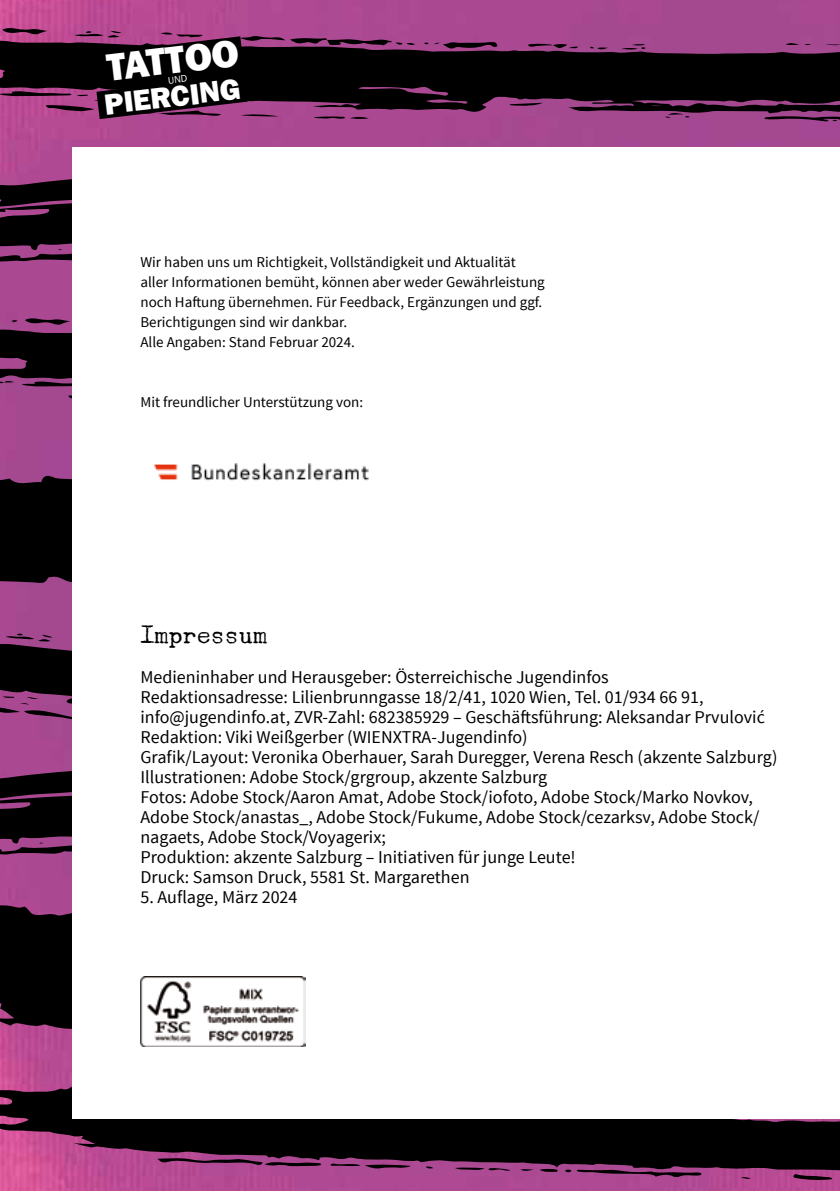
<style>
.page{position:relative;width:840px;height:1191px;background:#fff}
.page>*{position:absolute;margin:0;border:0;box-sizing:border-box;transform-origin:0 0}
.t1{font:38.6px "ITC Franklin Gothic Std Hvy";color:#fff}
.t2{font:29.4px "ITC Franklin Gothic Std Hvy";color:#fff}
.t3{font:24px "Underwood Champion";color:#000}
.t4{font:18px/20px "Source Sans Pro";color:#000}
.t5{font:15px/20px "Source Sans Pro";color:#000}
</style>
<div class="page">
<img style="left:0;top:0;width:839px;height:1191px">
<svg style="left:0;top:467px;width:72px;height:119px;background:#190b16"></svg>
<svg style="left:0;top:318px;width:72px;height:95px;background:#542448"></svg>
<svg style="left:0;top:27px;width:839px;height:95px;background:#491f3e"></svg>
<svg style="left:0;top:165px;width:72px;height:123px;background:#572449"></svg>
<svg style="left:0;top:759px;width:72px;height:122px;background:#512245"></svg>
<svg style="left:0;top:627px;width:72px;height:101px;background:#522447"></svg>
<svg style="left:0;top:894px;width:72px;height:189px;background:#4a1e3b"></svg>
<svg style="left:0;top:1086px;width:839px;height:99px;background:#461d38"></svg>
<div style="left:72px;top:147px;width:767px;height:972px;background:#fff"></div>
<img style="left:140px;top:976px;width:165px;height:71px">
<img style="left:154px;top:463px;width:215px;height:18px">
<svg style="left:96px;top:36px;width:152px;height:83px;background:#1e0c19"></svg>
<h1 class="t1" style="left:104px;top:45px;width:134px;rotate:-7deg">TATTOO</h1>
<h2 class="t2" style="left:102px;top:88px;width:138px;rotate:-7deg">PIERCING</h2>
<p class="t5" style="left:140px;top:252px;width:405px">Wir haben uns um Richtigkeit, Vollständigkeit und Aktualität aller Informationen bemüht, können aber weder Gewährleistung noch Haftung übernehmen. Für Feedback, Ergänzungen und ggf.<br>Berichtigungen sind wir dankbar.<br>Alle Angaben: Stand Februar 2024.</p>
<p class="t5" style="left:140px;top:392px;width:224px">Mit freundlicher Unterstützung von:</p>
<h3 class="t3" style="left:140px;top:620px;width:128px">Impressum</h3>
<p class="t4" style="left:140px;top:667px;width:638px">Medieninhaber und Herausgeber: Österreichische Jugendinfos<br>Redaktionsadresse: Lilienbrunngasse 18/2/41, 1020 Wien, Tel. 01/934 66 91, info@jugendinfo.at, ZVR-Zahl: 682385929 – Geschäftsführung: Aleksandar Prvulović Redaktion: Viki Weißgerber (WIENXTRA-Jugendinfo)<br>Grafik/Layout: Veronika Oberhauer, Sarah Duregger, Verena Resch (akzente Salzburg)<br>Illustrationen: Adobe Stock/grgroup, akzente Salzburg<br>Fotos: Adobe Stock/Aaron Amat, Adobe Stock/iofoto, Adobe Stock/Marko Novkov, Adobe Stock/anastas_, Adobe Stock/Fukume, Adobe Stock/cezarksv, Adobe Stock/ nagaets, Adobe Stock/Voyagerix;<br>Produktion: akzente Salzburg – Initiativen für junge Leute!<br>Druck: Samson Druck, 5581 St. Margarethen</p>
<p class="t4" style="left:140px;top:887px;width:158px">5. Auflage, März 2024</p>
</div>
